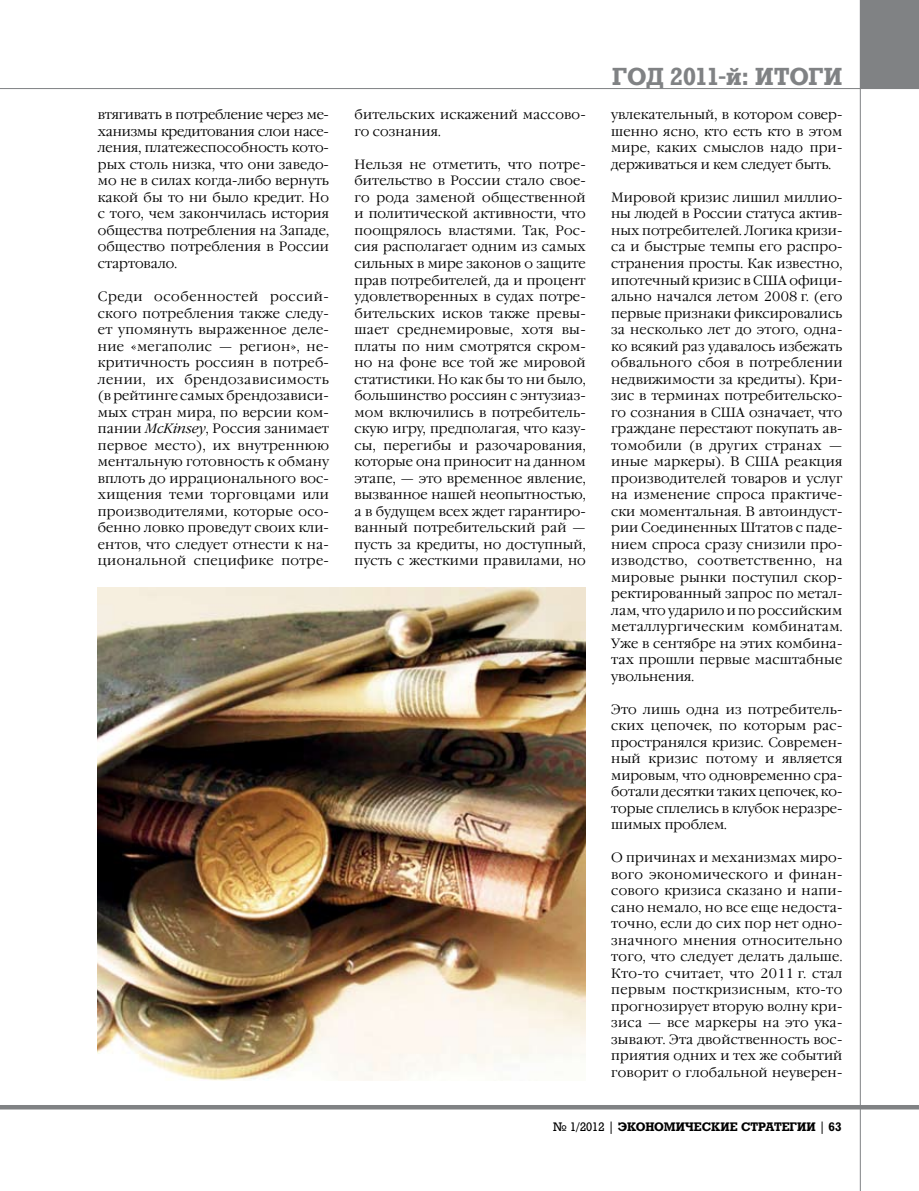
<style>
.page{position:relative;width:919px;height:1191px;background:#fff}
.page>*{position:absolute;margin:0;border:0;box-sizing:border-box;transform-origin:0 0}
.t1{font:700 24px "Rodeo";color:#808284}
.t2{font:300 13.5px/16.5px "Garamond C";letter-spacing:.01em;color:#000;text-align:justify}
.t3{font:700 12px "Rodeo";color:#000}
.s1{font-style:italic}
.s2{font-weight:400}
</style>
<div class="page">
<div style="left:859px;top:0;width:59px;height:89px;background:#808284"></div>
<hr style="left:0;top:88px;width:918px;height:1px;background:#808284">
<hr style="left:859px;top:0;width:1px;height:1191px;background:#808284">
<hr style="left:0;top:1105px;width:918px;height:4px;background:#808284">
<img style="left:98px;top:587px;width:487px;height:493px">
<p class="t2" style="left:98px;top:107px;width:233px">втягивать в потребление через ме&shy;ханизмы кредитования слои насе&shy;ления, платеже-способность кото&shy;рых столь низка, что они заведо&shy;мо не в силах когда-либо вернуть какой бы то ни было кредит. Но с того, чем закончилась история общества потребления на Западе, общество потребления в России стартовало.</p>
<p class="t2" style="left:98px;top:289px;width:233px">Среди особенностей россий&shy;ского потребления также следу&shy;ет упомянуть выраженное деле&shy;ние «мегаполис — регион», не&shy;критичность россиян в потреб&shy;лении, их брендозависимость (в рейтинге самых брендозависи&shy;мых стран мира, по версии ком&shy;пании <span class="s1">McKinsey</span>, Россия занимает первое место), их внутреннюю ментальную готовность к обману вплоть до иррационального вос&shy;хищения теми торговцами или производителями, которые осо&shy;бенно ловко проведут своих кли&shy;ентов, что следует отнести к на&shy;циональной специфике потре-</p>
<p class="t2" style="left:354px;top:107px;width:233px">бительских искажений массово&shy;го сознания.</p>
<p class="t2" style="left:354px;top:157px;width:233px">Нельзя не отметить, что потре&shy;бительство в России стало свое&shy;го рода заменой общественной и политической активности, что поощрялось властями. Так, Рос&shy;сия располагает одним из самых сильных в мире законов о защите прав потребителей, да и процент удовлетворенных в судах потре&shy;бительских исков также превы&shy;шает среднемировые, хотя вы&shy;платы по ним смотрятся скром&shy;но на фоне все той же мировой статистики. Но как бы то ни было, большинство россиян с энтузиаз&shy;мом включились в потребитель&shy;скую игру, предполагая, что казу&shy;сы, перегибы и разочарования, которые она приносит на данном этапе, — это временное явление, вызванное нашей неопытностью, а в будущем всех ждет гарантиро&shy;ванный по-требительский рай — пусть за кредиты, но доступный, пусть с жесткими правилами, но</p>
<h1 class="t1" style="left:612px;top:62px;width:162px">год 2011-й: итоги</h1>
<p class="t2" style="left:611px;top:107px;width:233px">увлекательный, в котором совер&shy;шенно ясно, кто есть кто в этом мире, каких смыслов надо при&shy;держиваться и кем следует быть.</p>
<p class="t2" style="left:611px;top:190px;width:233px">Мировой кризис лишил миллио&shy;ны людей в России статуса актив&shy;ных потребителей. Логика кризи&shy;са и быстрые темпы его распро&shy;странения просты. Как известно, ипотечный кризис в США офици&shy;ально начался летом 2008 г. (его первые признаки фиксировались за несколько лет до этого, одна&shy;ко всякий раз удавалось избежать обвального сбоя в потреблении недвижимости за кредиты). Кри&shy;зис в терминах потребительско&shy;го сознания в США означает, что граждане перестают покупать ав&shy;томобили (в других странах — иные маркеры). В США реакция производителей товаров и услуг на изменение спроса практиче&shy;ски моментальная. В автоиндуст&shy;рии Соединенных Штатов с паде&shy;нием спроса сразу снизили про&shy;изводство, соответственно, на мировые рынки поступил скор&shy;ректированный запрос по метал&shy;лам, что ударило и по российским металлургическим комбинатам.<br>Уже в сентябре на этих комбина&shy;тах прошли первые масштабные увольнения.</p>
<p class="t2" style="left:611px;top:701px;width:233px">Это лишь одна из потребитель&shy;ских цепочек, по которым рас&shy;пространялся кризис. Современ&shy;ный кризис потому и является мировым, что одновременно сра&shy;ботали десятки таких цепочек, ко&shy;торые сплелись в клубок неразре&shy;шимых проблем.</p>
<p class="t2" style="left:611px;top:850px;width:233px">О причинах и механизмах миро&shy;вого экономического и финан&shy;сового кризиса сказано и напи&shy;сано немало, но все еще недоста&shy;точно, если до сих пор нет одно&shy;значного мнения относительно того, что следует делать дальше.<br>Кто-то считает, что 2011 г. стал первым посткризисным, кто-то прогнозирует вторую волну кри&shy;зиса — все маркеры на это ука&shy;зывают. Эта двойственность вос&shy;приятия одних и тех же событий говорит о глобальной неуверен-</p>
<p class="t3" style="left:553px;top:1119px;width:289px"><span class="s2">№ 1/2012 |</span> ЭКОНОМИЧЕСКИЕ СТРАТЕГИИ <span class="s2">|</span> 63</p>
</div>
